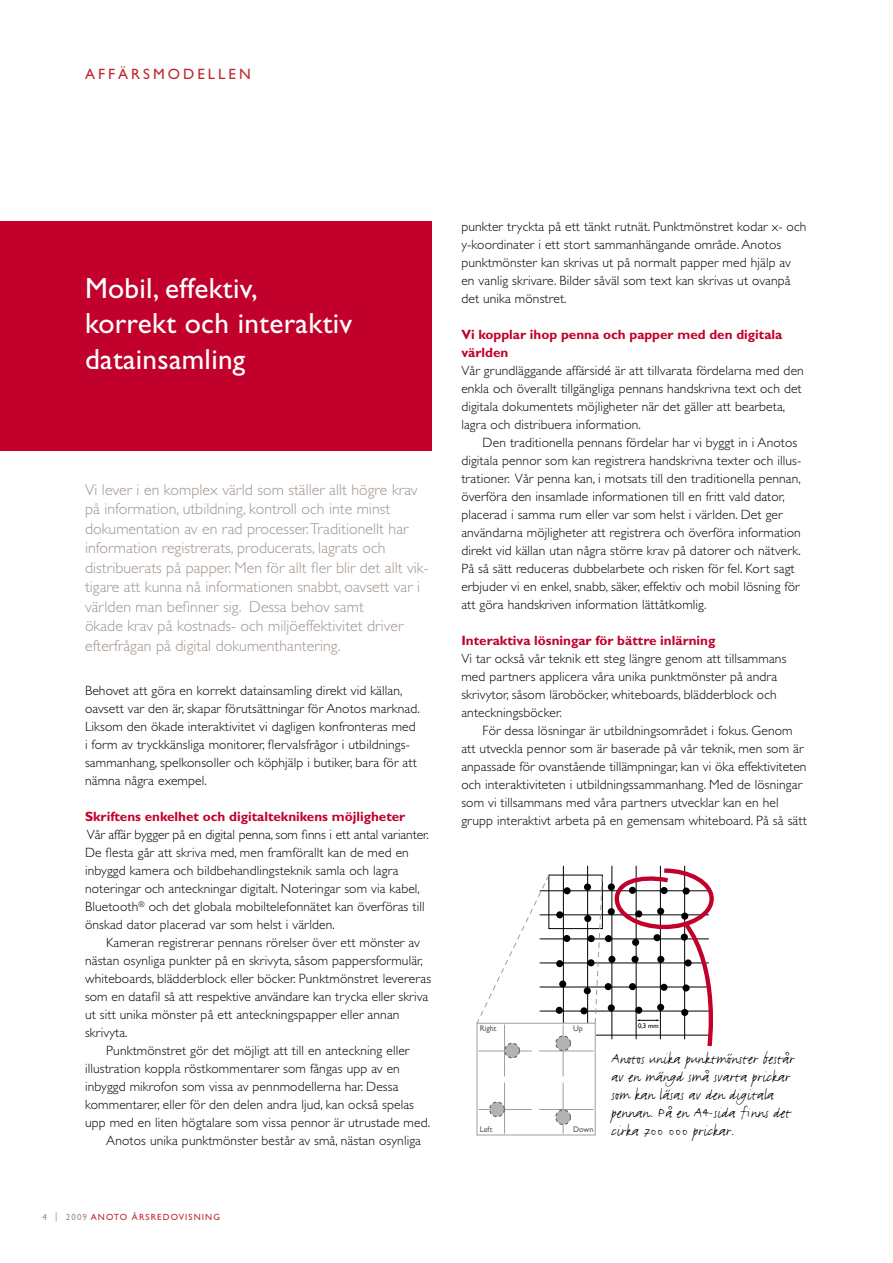
<style>
.page{position:relative;width:893px;height:1263px;background:#fff}
.page>*{position:absolute;margin:0;border:0;box-sizing:border-box;transform-origin:0 0}
.t1{font:29.25px/35.1px "Gill Sans";letter-spacing:.01em;color:#fff}
.t2{font:16.5px/18px "FF Justlefthand";letter-spacing:.01em;color:#000}
.t3{font:300 15.75px/19.5px "Gill Sans";letter-spacing:.005em;color:#a09289}
.t4{font:15px "Gill Sans";color:#bd2a33}
.t5{font:300 13.5px/18px "Gill Sans";letter-spacing:.01em;color:#000}
.t6{font:700 13.5px/18px "Gill Sans";color:#c1002b}
.t7{font:9px "Gill Sans";letter-spacing:.205em;color:#bd2a33}
.t8{font:8.1px "Gill Sans";color:#58585a}
.t9{font:6.75px "Gill Sans";color:#000}
.s1{color:#a09289}
</style>
<div class="page">
<hr style="left:563px;top:866px;width:1px;height:173px;background:#000">
<hr style="left:587px;top:866px;width:1px;height:173px;background:#000">
<hr style="left:540px;top:890px;width:169px;height:1px;background:#000">
<hr style="left:540px;top:914px;width:169px;height:1px;background:#000">
<hr style="left:540px;top:939px;width:169px;height:1px;background:#000">
<hr style="left:540px;top:963px;width:169px;height:1px;background:#000">
<hr style="left:540px;top:987px;width:169px;height:1px;background:#000">
<hr style="left:540px;top:1011px;width:169px;height:1px;background:#000">
<hr style="left:540px;top:1035px;width:169px;height:1px;background:#000">
<div style="left:477px;top:1023px;width:118px;height:112px;background:#fff"></div>
<div style="left:477px;top:1023px;width:118px;height:112px;border:1px solid #9c9e9f"></div>
<div style="left:564px;top:887px;width:7px;height:7px;background:#000;border-radius:50%"></div>
<div style="left:556px;top:911px;width:7px;height:7px;background:#000;border-radius:50%"></div>
<div style="left:563px;top:935px;width:7px;height:7px;background:#000;border-radius:50%"></div>
<div style="left:556px;top:960px;width:7px;height:7px;background:#000;border-radius:50%"></div>
<div style="left:559px;top:980px;width:7px;height:7px;background:#000;border-radius:50%"></div>
<div style="left:584px;top:987px;width:7px;height:7px;background:#000;border-radius:50%"></div>
<div style="left:605px;top:983px;width:7px;height:7px;background:#000;border-radius:50%"></div>
<div style="left:587px;top:959px;width:8px;height:7px;background:#000;border-radius:50%"></div>
<div style="left:608px;top:956px;width:7px;height:7px;background:#000;border-radius:50%"></div>
<div style="left:588px;top:935px;width:7px;height:7px;background:#000;border-radius:50%"></div>
<div style="left:605px;top:935px;width:7px;height:7px;background:#000;border-radius:50%"></div>
<div style="left:584px;top:915px;width:7px;height:7px;background:#000;border-radius:50%"></div>
<div style="left:608px;top:908px;width:7px;height:7px;background:#000;border-radius:50%"></div>
<div style="left:556px;top:1007px;width:7px;height:7px;background:#000;border-radius:50%"></div>
<div style="left:580px;top:1007px;width:8px;height:7px;background:#000;border-radius:50%"></div>
<div style="left:608px;top:1004px;width:7px;height:7px;background:#000;border-radius:50%"></div>
<div style="left:584px;top:883px;width:7px;height:7px;background:#000;border-radius:50%"></div>
<div style="left:608px;top:883px;width:7px;height:7px;background:#000;border-radius:50%"></div>
<div style="left:549px;top:875px;width:53px;height:54px;border:1px solid #000"></div>
<hr style="left:504px;top:1083px;width:1px;height:51px;background:#9c9e9f">
<hr style="left:504px;top:1024px;width:1px;height:52px;background:#9c9e9f">
<hr style="left:563px;top:1083px;width:1px;height:51px;background:#9c9e9f">
<hr style="left:563px;top:1024px;width:1px;height:52px;background:#9c9e9f">
<hr style="left:539px;top:1051px;width:55px;height:1px;background:#9c9e9f">
<hr style="left:478px;top:1051px;width:54px;height:1px;background:#9c9e9f">
<hr style="left:539px;top:1109px;width:55px;height:1px;background:#9c9e9f">
<hr style="left:478px;top:1109px;width:54px;height:1px;background:#9c9e9f">
<svg style="left:477px;top:875px;width:72px;height:149px"></svg>
<svg style="left:595px;top:875px;width:8px;height:148px"></svg>
<div style="left:505px;top:1043px;width:14px;height:15px;background:#b1b3b4;border-radius:50%"></div>
<div style="left:504px;top:1043px;width:16px;height:15px;border:1px dashed #58585a;border-radius:50%"></div>
<div style="left:556px;top:1036px;width:14px;height:15px;background:#b1b3b4;border-radius:50%"></div>
<div style="left:555px;top:1036px;width:16px;height:15px;border:1px dashed #58585a;border-radius:50%"></div>
<div style="left:556px;top:1110px;width:14px;height:14px;background:#b1b3b4;border-radius:50%"></div>
<div style="left:555px;top:1109px;width:16px;height:16px;border:1px dashed #58585a;border-radius:50%"></div>
<div style="left:490px;top:1102px;width:14px;height:15px;background:#b1b3b4;border-radius:50%"></div>
<div style="left:489px;top:1102px;width:16px;height:15px;border:1px dashed #58585a;border-radius:50%"></div>
<div style="left:0;top:221px;width:432px;height:230px;background:#c1002b"></div>
<svg style="left:612px;top:866px;width:102px;height:181px"></svg>
<p class="t4" style="left:85px;top:66px;width:167px">Affär smodell en</p>
<h1 class="t1" style="left:85px;top:271px;width:269px">Mobil, effektiv, korrekt och interaktiv datainsamling</h1>
<p class="t3" style="left:85px;top:480px;width:345px">Vi lever i en komplex värld som ställer allt högre krav på information, utbildning, kontroll och inte minst dokumentation av en rad processer. Traditionellt har information registrerats, producerats, lagrats och distribuerats på papper. Men för allt fler blir det allt vik&shy;tigare att kunna nå informationen snabbt, oavsett var i världen man befinner sig. Dessa behov samt<br>ökade krav på kostnads- och miljöeffektivitet driver efterfrågan på digital dokumenthantering.</p>
<p class="t5" style="left:85px;top:682px;width:336px">Behovet att göra en korrekt datainsamling direkt vid källan, oavsett var den är, skapar förutsättningar för Anotos marknad.<br>Liksom den ökade interaktivitet vi dagligen konfronteras med i form av tryckkänsliga monitorer, flervalsfrågor i utbildnings&shy;sammanhang, spelkonsoller och köphjälp i butiker, bara för att nämna några exempel.</p>
<p class="t6" style="left:85px;top:807px;width:322px">Skriftens enkelhet och digitalteknikens möjligheter</p>
<p class="t5" style="left:85px;top:826px;width:345px">Vår affär bygger på en digital penna, som finns i ett antal varianter.<br>De flesta går att skriva med, men framförallt kan de med en inbyggd kamera och bildbehandlingsteknik samla och lagra noteringar och anteckningar digitalt. Noteringar som via kabel, Bluetooth<sup>®</sup> och det globala mobiltelefonnätet kan överföras till önskad dator placerad var som helst i världen.</p>
<p class="t5" style="left:106px;top:934px;width:315px">Kameran registrerar pennans rörelser över ett mönster av</p>
<p class="t5" style="left:85px;top:952px;width:339px">nästan osynliga punkter på en skrivyta, såsom pappersformulär,</p>
<p class="t5" style="left:85px;top:970px;width:348px">whiteboards, blädderblock eller böcker. Punktmönstret levereras</p>
<p class="t5" style="left:85px;top:988px;width:345px">som en datafil så att respektive användare kan trycka eller skriva</p>
<p class="t5" style="left:85px;top:1006px;width:316px">ut sitt unika mönster på ett anteckningspapper eller annan</p>
<p class="t5" style="left:85px;top:1024px;width:44px">skrivyta.</p>
<p class="t5" style="left:106px;top:1042px;width:305px">Punktmönstret gör det möjligt att till en anteckning eller</p>
<p class="t5" style="left:85px;top:1060px;width:316px">illustration koppla röstkommentarer som fångas upp av en</p>
<p class="t5" style="left:85px;top:1078px;width:315px">inbyggd mikrofon som vissa av pennmodellerna har. Dessa</p>
<p class="t5" style="left:85px;top:1096px;width:330px">kommentarer, eller för den delen andra ljud, kan också spelas</p>
<p class="t5" style="left:85px;top:1114px;width:347px">upp med en liten högtalare som vissa pennor är utrustade med.</p>
<p class="t5" style="left:106px;top:1132px;width:316px">Anotos unika punktmönster består av små, nästan osynliga</p>
<p class="t7" style="left:43px;top:1211px;width:179px"><span class="s1">4 | 2009</span> Anoto årsredovisning</p>
<p class="t5" style="left:461px;top:218px;width:347px">punkter tryckta på ett tänkt rutnät. Punktmönstret kodar x- och y-koordinater i ett stort sammanhängande område. Anotos punktmönster kan skrivas ut på normalt papper med hjälp av en vanlig skrivare. Bilder såväl som text kan skrivas ut ovanpå det unika mönstret.</p>
<p class="t6" style="left:461px;top:326px;width:322px">Vi kopplar ihop penna och papper med den digitala världen</p>
<p class="t5" style="left:461px;top:362px;width:344px">Vår grundläggande affärsidé är att tillvarata fördelarna med den enkla och överallt tillgängliga pennans handskrivna text och det digitala dokumentets möjligheter när det gäller att bearbeta, lagra och distribuera information.</p>
<p class="t5" style="left:461px;top:434px;width:341px;text-indent:21px">Den traditionella pennans fördelar har vi byggt in i Anotos digitala pennor som kan registrera handskrivna texter och illus&shy;trationer. Vår penna kan, i motsats till den traditionella pennan, överföra den insamlade informationen till en fritt vald dator, placerad i samma rum eller var som helst i världen. Det ger användarna möjligheter att registrera och överföra information direkt vid källan utan några större krav på datorer och nätverk.<br>På så sätt reduceras dubbelarbete och risken för fel. Kort sagt erbjuder vi en enkel, snabb, säker, effektiv och mobil lösning för att göra handskriven information lättåtkomlig.</p>
<p class="t6" style="left:461px;top:632px;width:256px">Interaktiva lösningar för bättre inlärning</p>
<p class="t5" style="left:461px;top:650px;width:327px">Vi tar också vår teknik ett steg längre genom att tillsammans med partners applicera våra unika punktmönster på andra skrivytor, såsom läroböcker, whiteboards, blädderblock och anteckningsböcker.</p>
<p class="t5" style="left:461px;top:722px;width:347px;text-indent:21px">För dessa lösningar är utbildningsområdet i fokus. Genom att utveckla pennor som är baserade på vår teknik, men som är anpassade för ovanstående tillämpningar, kan vi öka effektiviteten och interaktiviteten i utbildningssammanhang. Med de lösningar som vi tillsammans med våra partners utvecklar kan en hel grupp interaktivt arbeta på en gemensam whiteboard. På så sätt</p>
<p class="t8" style="left:480px;top:1024px;width:18px">Right</p>
<p class="t8" style="left:573px;top:1024px;width:11px">Up</p>
<p class="t8" style="left:480px;top:1125px;width:14px">Left</p>
<p class="t8" style="left:573px;top:1125px;width:22px">Down</p>
<p class="t9" style="left:638px;top:1022px;width:22px">0,3 mm</p>
<p class="t2" style="left:611px;top:1050px;width:184px">Anotos unika punktmönster består av en mängd små svarta prickar som kan läsas av den digitala pennan. På en A4-sida finns det cirka 700 000 prickar.</p>
</div>
